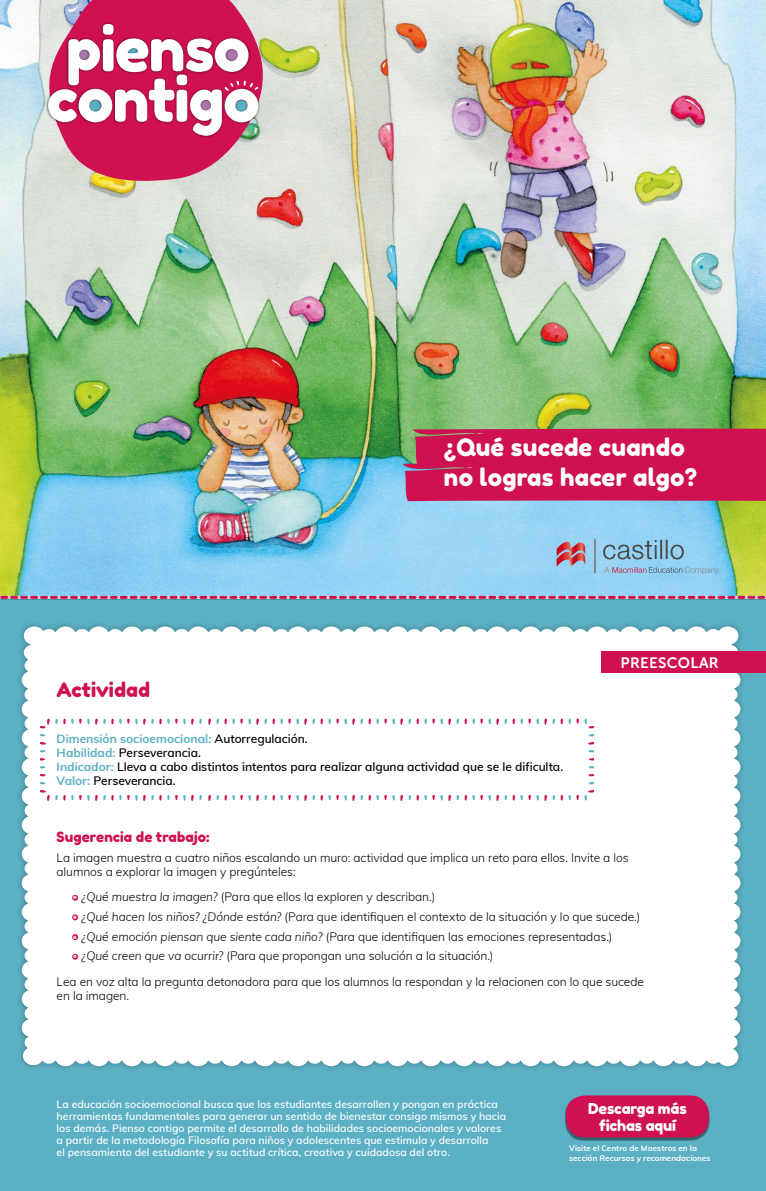
<style>
.page{position:relative;width:766px;height:1191px;background:#fff}
.page>*{position:absolute;margin:0;border:0;box-sizing:border-box;transform-origin:0 0}
.t1{font:24px/30px "Fredoka One";letter-spacing:.01em;color:#fff}
.t2{font:20px "Fredoka One";letter-spacing:.005em;color:#cf1152}
.t3{font:15px/17px "Fredoka One";letter-spacing:-.01em;color:#fff;text-align:center}
.t4{font:15px "Museo Sans 700";letter-spacing:.02em;color:#fff}
.t5{font:14px "Fredoka One";letter-spacing:.01em;color:#cf1152}
.t6{font:300 12px/14px "Muli";letter-spacing:-.005em;color:#000}
.t7{font:600 12px/14px "Muli";letter-spacing:-.005em;color:#000}
.t8{font:600 10.5px/12px "Muli";letter-spacing:.005em;color:#fff}
.t9{font:700 8px/10px "Muli";letter-spacing:.01em;color:#fff}
.s1{font-weight:700;color:#5bb0c3}
.s2{font-size:9.5px;color:#f0c4c8}
.s3{font-style:italic}
</style>
<div class="page">
<div style="left:0;top:581px;width:765px;height:610px;background:#5bb0c3"></div>
<img style="left:0;top:0;width:765px;height:596px">
<div style="left:16px;top:621px;width:729px;height:450px;background:#000;opacity:.25"></div>
<div style="left:22px;top:626px;width:718px;height:440px;background:#fff"></div>
<svg style="left:31px;top:0;width:241px;height:184px;background:#d47f97"></svg>
<svg style="left:556px;top:541px;width:29px;height:27px"></svg>
<hr style="left:594px;top:539px;width:1px;height:34px;background:#878787">
<svg style="left:603px;top:539px;width:80px;height:20px;background:#7fadc6"></svg>
<svg style="left:604px;top:567px;width:114px;height:7px"></svg>
<svg style="left:402px;top:427px;width:363px;height:76px;background:#c82059"></svg>
<div style="left:46px;top:72px;width:214px;height:66px;background:#000;opacity:.5"></div>
<div style="left:66px;top:21px;width:185px;height:67px;background:#000;opacity:.5"></div>
<svg style="left:48px;top:24px;width:210px;height:112px"></svg>
<hr style="left:0;top:596px;width:765px;height:4px;background:#4a90a0">
<svg style="left:0;top:596px;width:765px;height:3px;background:#d04c7a"></svg>
<div style="left:48px;top:722px;width:529px;height:76px;background:#fff"></div>
<div style="left:601px;top:651px;width:164px;height:22px;background:#cf1152"></div>
<svg style="left:70px;top:892px;width:10px;height:10px"></svg>
<svg style="left:70px;top:912px;width:10px;height:10px"></svg>
<svg style="left:70px;top:932px;width:10px;height:10px"></svg>
<svg style="left:70px;top:951px;width:10px;height:10px"></svg>
<div style="left:564px;top:1096px;width:146px;height:45px;background:#000;opacity:.45"></div>
<div style="left:565px;top:1095px;width:143px;height:42px;background:#cf1152;border-radius:19px"></div>
<svg style="left:496px;top:718px;width:42px;height:7px"></svg>
<svg style="left:208px;top:718px;width:282px;height:7px"></svg>
<svg style="left:40px;top:718px;width:162px;height:26px"></svg>
<svg style="left:40px;top:750px;width:6px;height:10px"></svg>
<svg style="left:544px;top:718px;width:50px;height:26px"></svg>
<svg style="left:588px;top:750px;width:6px;height:10px"></svg>
<svg style="left:496px;top:795px;width:42px;height:7px"></svg>
<svg style="left:40px;top:766px;width:162px;height:36px"></svg>
<svg style="left:208px;top:795px;width:282px;height:7px"></svg>
<svg style="left:544px;top:766px;width:50px;height:36px"></svg>
<h1 class="t1" style="left:444px;top:432px;width:255px">¿Qué sucede cuando no logras hacer algo?</h1>
<h2 class="t2" style="left:57px;top:677px;width:95px">Actividad</h2>
<p class="t7" style="left:57px;top:731px;width:508px"><span class="s1">Dimensión socioemocional:</span> Autorregulación.<br><span class="s1">Habilidad:</span> Perseverancia.<br><span class="s1">Indicador:</span> Lleva a cabo distintos intentos para realizar alguna actividad que se le dificulta.<br><span class="s1">Valor:</span> Perseverancia.</p>
<p class="t4" style="left:620px;top:654px;width:100px">PREESCOLAR</p>
<p class="t5" style="left:57px;top:828px;width:154px">Sugerencia de trabajo:</p>
<p class="t6" style="left:57px;top:850px;width:573px">La imagen muestra a cuatro niños escalando un muro: actividad que implica un reto para ellos. Invite a los alumnos a explorar la imagen y pregúnteles:</p>
<p class="t6" style="left:73px;top:889px;width:364px"><span class="s2">•</span> <span class="s3">¿Qué muestra la imagen?</span> (Para que ellos la exploren y describan.)</p>
<p class="t6" style="left:73px;top:909px;width:569px"><span class="s2">•</span> <span class="s3">¿Qué hacen los niños? ¿Dónde están?</span> (Para que identifiquen el contexto de la situación y lo que sucede.)</p>
<p class="t6" style="left:73px;top:928px;width:541px"><span class="s2">•</span> <span class="s3">¿Qué emoción piensan que siente cada niño?</span> (Para que identifiquen las emociones representadas.)</p>
<p class="t6" style="left:57px;top:942px;width:588px;line-height:25.3px;text-indent:16px"><span class="s2">•</span> <span class="s3">¿Qué creen que va ocurrir?</span> (Para que propongan una solución a la situación.)<br>Lea en voz alta la pregunta detonadora para que los alumnos la respondan y la relacionen con lo que sucede</p>
<p class="t6" style="left:57px;top:987px;width:74px">en la imagen.</p>
<p class="t8" style="left:57px;top:1097px;width:451px">La educación socioemocional busca que los estudiantes desarrollen y pongan en práctica herramientas fundamentales para generar un sentido de bienestar consigo mismos y hacia los demás. Pienso contigo permite el desarrollo de habilidades socioemocionales y valores a partir de la metodología Filosofía para niños y adolescentes que estimula y desarrolla<br>el pensamiento del estudiante y su actitud crítica, creativa y cuidadosa del otro.</p>
<p class="t3" style="left:588px;top:1099px;width:100px">Descarga más fichas aquí</p>
<p class="t9" style="left:569px;top:1143px;width:143px">Visite el Centro de Maestros en la sección <span class="s3">Recursos y recomendaciones</span></p>
</div>
